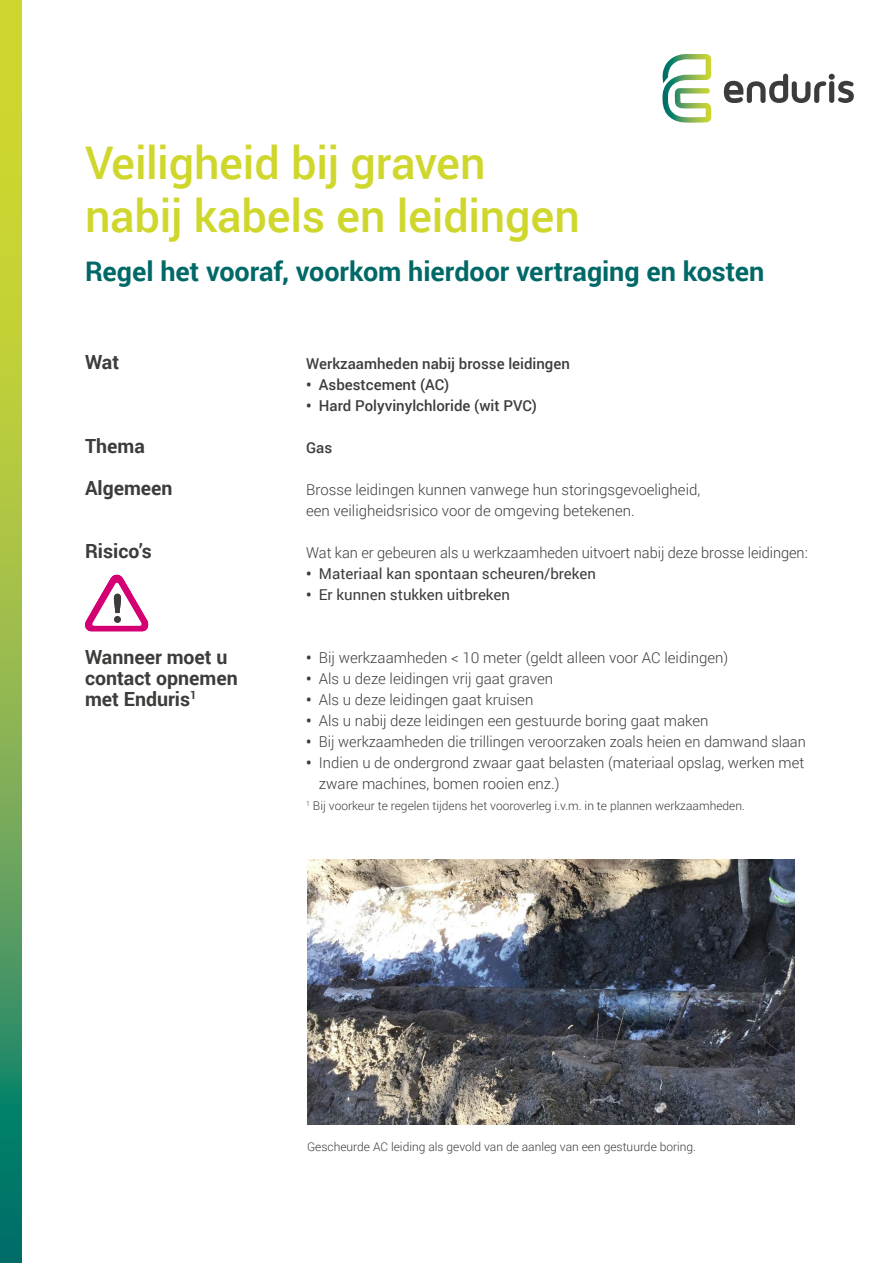
<style>
.page{position:relative;width:893px;height:1263px;background:#fff}
.page>*{position:absolute;margin:0;border:0;box-sizing:border-box;transform-origin:0 0}
.t1{font:45px/52.5px "Enduris Roboto Medium";letter-spacing:-.005em;color:#cfd72d}
.t2{font:27px "Enduris Roboto Bold";color:#006967}
.t3{font:19.5px/21px "Enduris Roboto Bold";color:#3c3c3b}
.t4{font:15px/21px "Enduris Roboto Light";color:#3c3c3b}
.t5{font:15px "Enduris Roboto Medium";color:#3c3c3b}
.t6{font:15px "Enduris Roboto Regular";color:#3c3c3b}
.t7{font:12px "Enduris Roboto Light";color:#3c3c3b}
.s1{font-family:"Enduris Roboto Bold"}
</style>
<div class="page">
<svg style="left:0;top:0;width:21px;height:1263px;background:#84b34c"></svg>
<svg style="left:662px;top:54px;width:49px;height:69px"></svg>
<svg style="left:724px;top:74px;width:130px;height:29px"></svg>
<svg style="left:85px;top:575px;width:64px;height:56px"></svg>
<div style="left:114px;top:616px;width:7px;height:7px;background:#3c3c3b;border-radius:4px"></div>
<img style="left:307px;top:860px;width:487px;height:264px">
<h1 class="t1" style="left:85px;top:135px;width:496px">Veiligheid bij graven nabij kabels en leidingen</h1>
<h2 class="t2" style="left:85px;top:253px;width:681px">Regel het vooraf, voorkom hierdoor vertraging en kosten</h2>
<h3 class="t3" style="left:85px;top:351px;width:36px">Wat</h3>
<p class="t5" style="left:306px;top:353px;width:265px">Werkzaamheden nabij brosse leidingen</p>
<p class="t5" style="left:306px;top:374px;width:145px"><span class="s1">•</span> Asbestcement (AC)</p>
<p class="t5" style="left:306px;top:395px;width:232px"><span class="s1">•</span> Hard Polyvinylchloride (wit PVC)</p>
<h3 class="t3" style="left:85px;top:435px;width:61px">Thema</h3>
<p class="t5" style="left:306px;top:437px;width:28px">Gas</p>
<h3 class="t3" style="left:85px;top:477px;width:89px">Algemeen</h3>
<p class="t4" style="left:306px;top:479px;width:396px">Brosse leidingen kunnen vanwege hun storingsgevoeligheid, een veiligheidsrisico voor de omgeving betekenen.</p>
<h3 class="t3" style="left:85px;top:540px;width:68px">Risico’s</h3>
<p class="t4" style="left:306px;top:542px;width:503px">Wat kan er gebeuren als u werkzaamheden uitvoert nabij deze brosse leidingen:</p>
<p class="t6" style="left:306px;top:563px;width:291px"><span class="s1">•</span> Materiaal kan spontaan scheuren/breken</p>
<p class="t6" style="left:306px;top:584px;width:205px"><span class="s1">•</span> Er kunnen stukken uitbreken</p>
<h3 class="t3" style="left:85px;top:646px;width:154px">Wanneer moet u contact opnemen met Enduris<sup>1</sup></h3>
<p class="t4" style="left:306px;top:647px;width:424px"><span class="s1">•</span> Bij werkzaamheden &lt; 10 meter (geldt alleen voor AC leidingen)</p>
<p class="t4" style="left:306px;top:668px;width:249px"><span class="s1">•</span> Als u deze leidingen vrij gaat graven</p>
<p class="t4" style="left:306px;top:689px;width:229px"><span class="s1">•</span> Als u deze leidingen gaat kruisen</p>
<p class="t4" style="left:306px;top:710px;width:404px"><span class="s1">•</span> Als u nabij deze leidingen een gestuurde boring gaat maken</p>
<p class="t4" style="left:306px;top:731px;width:501px"><span class="s1">•</span> Bij werkzaamheden die trillingen veroorzaken zoals heien en damwand slaan</p>
<p class="t4" style="left:319px;top:752px;width:487px;text-indent:-13px"><span class="s1">•</span> Indien u de ondergrond zwaar gaat belasten (materiaal opslag, werken met zware machines, bomen rooien enz.)</p>
<p class="t7" style="left:306px;top:798px;width:440px"><sup>1</sup> Bij voorkeur te regelen tijdens het vooroverleg i.v.m. in te plannen werkzaamheden.</p>
<p class="t7" style="left:307px;top:1138px;width:391px">Gescheurde AC leiding als gevold van de aanleg van een gestuurde boring.</p>
</div>
